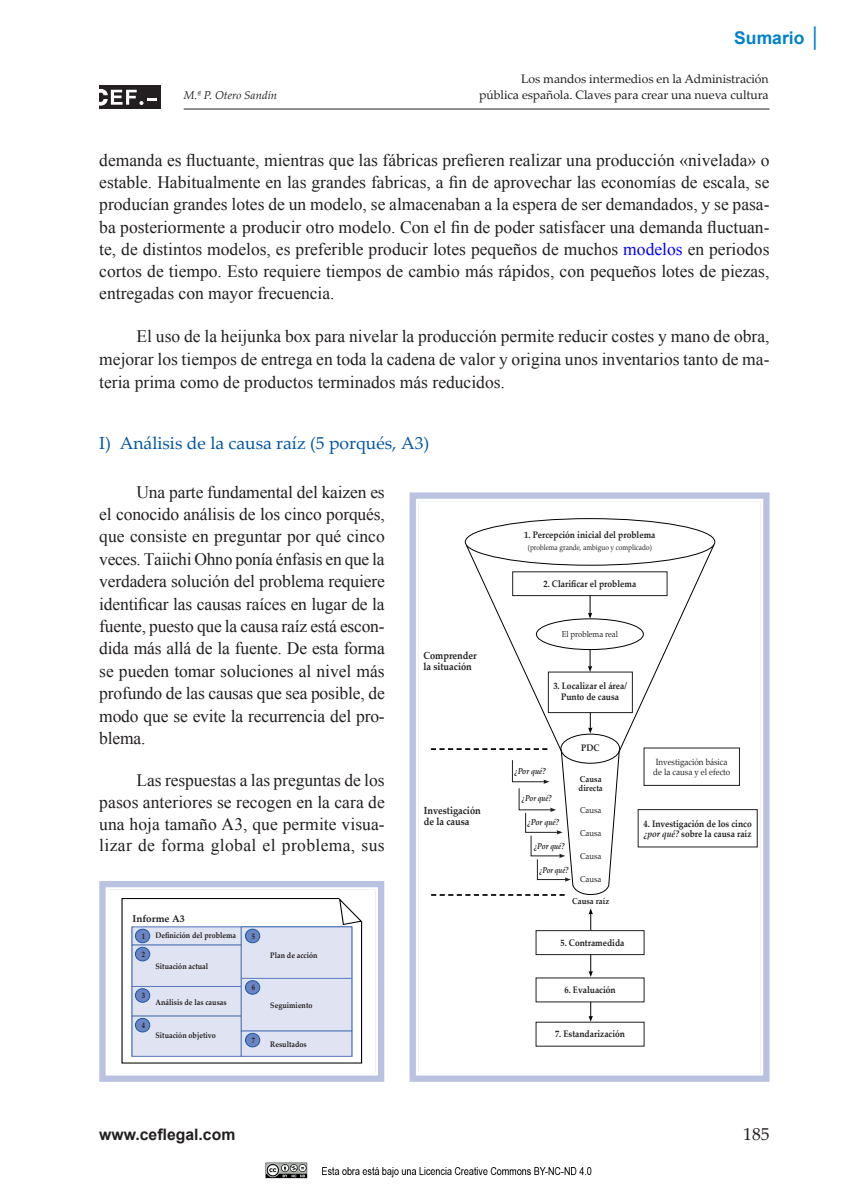
<style>
.page{position:relative;width:844px;height:1191px;background:#fff}
.page>*{position:absolute;margin:0;border:0;box-sizing:border-box;transform-origin:0 0}
.t1{font:17.5px/22.4px "Times New Roman";color:#231f20;text-align:justify}
.t2{font:17.5px "Palatino Linotype";color:#0155a5}
.t3{font:700 17.5px "Arial";color:#0082c8}
.t4{font:17.5px "Palatino Linotype";color:#231f20}
.t5{font:700 15.75px "Arial";color:#231f20}
.t6{font:12.25px "Palatino Linotype";letter-spacing:-.005em;color:#231f20}
.t7{font:italic 11.38px "Palatino Linotype";color:#231f20}
.t8{font:700 10.33px/11.2px "Palatino Linotype";color:#231f20;scale:.9 1}
.t9{font:700 9.8px "Palatino Linotype";color:#231f20}
.t10{font:700 9.45px/10.3px "Palatino Linotype";color:#231f20;scale:.9 1}
.t11{font:8.92px/10.3px "Palatino Linotype";color:#231f20;text-align:center;scale:.9 1}
.t12{font:700 8.58px/9.5px "Palatino Linotype";color:#231f20;scale:.91 1}
.t13{font:8.58px "Palatino Linotype";color:#231f20;scale:.91 1}
.t14{font:8.58px "Palatino Linotype";color:#231f20;scale:.9 1}
.t15{font:italic 700 8.58px "Palatino Linotype";color:#231f20;scale:.86 1}
.t16{font:italic 700 8.58px "Palatino Linotype";color:#231f20;scale:.82 1}
.t17{font:italic 700 8.58px "Palatino Linotype";color:#231f20;scale:.87 1}
.t18{font:italic 700 8.58px "Palatino Linotype";color:#231f20;scale:.84 1}
.t19{font:italic 700 8.58px "Palatino Linotype";color:#231f20;scale:.8 1}
.t20{font:700 8.05px "Palatino Linotype";color:#231f20;scale:.91 1}
.t21{font:700 8.05px "Palatino Linotype";color:#231f20;scale:.84 1}
.t22{font:7.7px "Palatino Linotype";color:#231f20;scale:.85 1}
.s1{font-size:19.25px}
.s2{color:#00f}
.s3{font-style:italic}
</style>
<div class="page">
<hr style="left:184px;top:109px;width:585px;height:1px;background:#231f20">
<div style="left:99px;top:85px;width:62px;height:24px;background:#231f20"></div>
<svg style="left:99px;top:89px;width:58px;height:16px"></svg>
<div style="left:637px;top:809px;width:120px;height:38px;border:1px solid #231f20"></div>
<div style="left:535px;top:930px;width:109px;height:25px;border:1px solid #231f20"></div>
<svg style="left:588px;top:908px;width:4px;height:22px"></svg>
<svg style="left:588px;top:954px;width:4px;height:23px"></svg>
<svg style="left:588px;top:1002px;width:4px;height:19px"></svg>
<svg style="left:431px;top:543px;width:283px;height:352px"></svg>
<div style="left:409px;top:492px;width:360px;height:589px;border:9px solid #b9c2e1"></div>
<div style="left:416px;top:499px;width:347px;height:576px;border:2px solid #fff"></div>
<div style="left:99px;top:881px;width:285px;height:200px;border:9px solid #b9c2e1"></div>
<div style="left:106px;top:887px;width:272px;height:188px;border:2px solid #fff"></div>
<svg style="left:121px;top:898px;width:241px;height:166px"></svg>
<svg style="left:338px;top:898px;width:24px;height:27px"></svg>
<img style="left:265px;top:1162px;width:327px;height:17px">
<p class="t3" style="left:734px;top:26px;width:89px">Sumario <span class="s1">│</span></p>
<p class="t6" style="left:521px;top:70px;width:249px">Los mandos intermedios en la Administración</p>
<p class="t7" style="left:184px;top:87px;width:95px">M.ª P. Otero Sandín</p>
<p class="t6" style="left:479px;top:86px;width:291px">pública española. Claves para crear una nueva cultura</p>
<p class="t1" style="left:99px;top:149px;width:671px">demanda es fluctuante, mientras que las fábricas prefieren realizar una producción «nivelada» o estable. Habitualmente en las grandes fabricas, a fin de aprovechar las economías de escala, se producían grandes lotes de un modelo, se almacenaban a la espera de ser demandados, y se pasa&shy;ba posteriormente a producir otro modelo. Con el fin de poder satisfacer una demanda fluctuan&shy;te, de distintos modelos, es preferible producir lotes pequeños de muchos <span class="s2">modelos</span> en periodos cortos de tiempo. Esto requiere tiempos de cambio más rápidos, con pequeños lotes de piezas, entregadas con mayor frecuencia.</p>
<p class="t1" style="left:99px;top:324px;width:671px;text-indent:37px">El uso de la heijunka box para nivelar la producción permite reducir costes y mano de obra, mejorar los tiempos de entrega en toda la cadena de valor y origina unos inventarios tanto de ma&shy;teria prima como de productos terminados más reducidos.</p>
<p class="t2" style="left:99px;top:431px;width:331px">I) Análisis de la causa raíz (5 porqués, A3)</p>
<p class="t1" style="left:99px;top:480px;width:287px;text-indent:37px">Una parte fundamental del kaizen es el conocido análisis de los cinco porqués, que consiste en preguntar por qué cinco veces. Taiichi Ohno ponía énfasis en que la verdadera solución del problema requiere identificar las causas raíces en lugar de la fuente, puesto que la causa raíz está escon&shy;dida más allá de la fuente. De esta forma se pueden tomar soluciones al nivel más profundo de las causas que sea posible, de modo que se evite la recurrencia del pro&shy;blema.</p>
<p class="t1" style="left:99px;top:768px;width:287px;line-height:21.9px;text-indent:37px">Las respuestas a las preguntas de los pasos anteriores se recogen en la cara de una hoja tamaño A3, que permite visua&shy;lizar de forma global el problema, sus</p>
<p class="t8" style="left:423px;top:649px;width:61px">Comprender la situación</p>
<p class="t8" style="left:423px;top:804px;width:65px">Investigación de la causa</p>
<p class="t9" style="left:132px;top:911px;width:54px">Informe A3</p>
<p class="t20" style="left:155px;top:929px;width:90px">Definición del problema</p>
<p class="t20" style="left:155px;top:960px;width:59px">Situación actual</p>
<p class="t20" style="left:155px;top:996px;width:80px">Análisis de las causas</p>
<p class="t20" style="left:155px;top:1029px;width:68px">Situación objetivo</p>
<p class="t21" style="left:142px;top:930px;width:5px">1</p>
<p class="t21" style="left:142px;top:948px;width:5px">2</p>
<p class="t21" style="left:142px;top:990px;width:5px">3</p>
<p class="t21" style="left:142px;top:1019px;width:5px">4</p>
<p class="t21" style="left:251px;top:930px;width:5px">5</p>
<p class="t21" style="left:251px;top:982px;width:5px">6</p>
<p class="t21" style="left:251px;top:1034px;width:5px">7</p>
<p class="t20" style="left:270px;top:949px;width:54px">Plan de acción</p>
<p class="t20" style="left:270px;top:999px;width:48px">Seguimiento</p>
<p class="t20" style="left:270px;top:1038px;width:42px">Resultados</p>
<p class="t10" style="left:524px;top:529px;width:147px">1. Percepción inicial del problema</p>
<p class="t22" style="left:527px;top:542px;width:147px">(problema grande, ambiguo y complicado)</p>
<p class="t10" style="left:543px;top:578px;width:105px">2. Clarificar el problema</p>
<p class="t14" style="left:561px;top:628px;width:64px">El problema real</p>
<p class="t10" style="left:553px;top:679px;width:83px;line-height:11.2px;text-align:center">3. Localizar el área/<br>Punto de causa</p>
<p class="t10" style="left:581px;top:742px;width:22px">PDC</p>
<p class="t15" style="left:514px;top:764px;width:38px">¿Por qué?</p>
<p class="t12" style="left:578px;top:773px;width:28px">Causa directa</p>
<p class="t13" style="left:580px;top:804px;width:25px">Causa</p>
<p class="t13" style="left:580px;top:827px;width:25px">Causa</p>
<p class="t13" style="left:580px;top:850px;width:25px">Causa</p>
<p class="t13" style="left:580px;top:873px;width:25px">Causa</p>
<p class="t12" style="left:572px;top:896px;width:42px">Causa raíz</p>
<p class="t16" style="left:522px;top:791px;width:38px">¿Por qué?</p>
<p class="t17" style="left:527px;top:816px;width:38px">¿Por qué?</p>
<p class="t18" style="left:534px;top:839px;width:38px">¿Por qué?</p>
<p class="t19" style="left:539px;top:863px;width:38px">¿Por qué?</p>
<p class="t10" style="left:560px;top:937px;width:73px">5. Contramedida</p>
<p class="t10" style="left:564px;top:983px;width:58px">6. Evaluación</p>
<p class="t10" style="left:555px;top:1028px;width:79px">7. Estandarización</p>
<p class="t11" style="left:653px;top:756px;width:87px">Investigación básica de la causa y el efecto</p>
<p class="t10" style="left:643px;top:818px;width:122px">4. Investigación de los cinco <span class="s3">¿por qué?</span> sobre la causa raíz</p>
<p class="t5" style="left:99px;top:1123px;width:137px">www.ceflegal.com</p>
<p class="t4" style="left:743px;top:1121px;width:28px">185</p>
</div>
